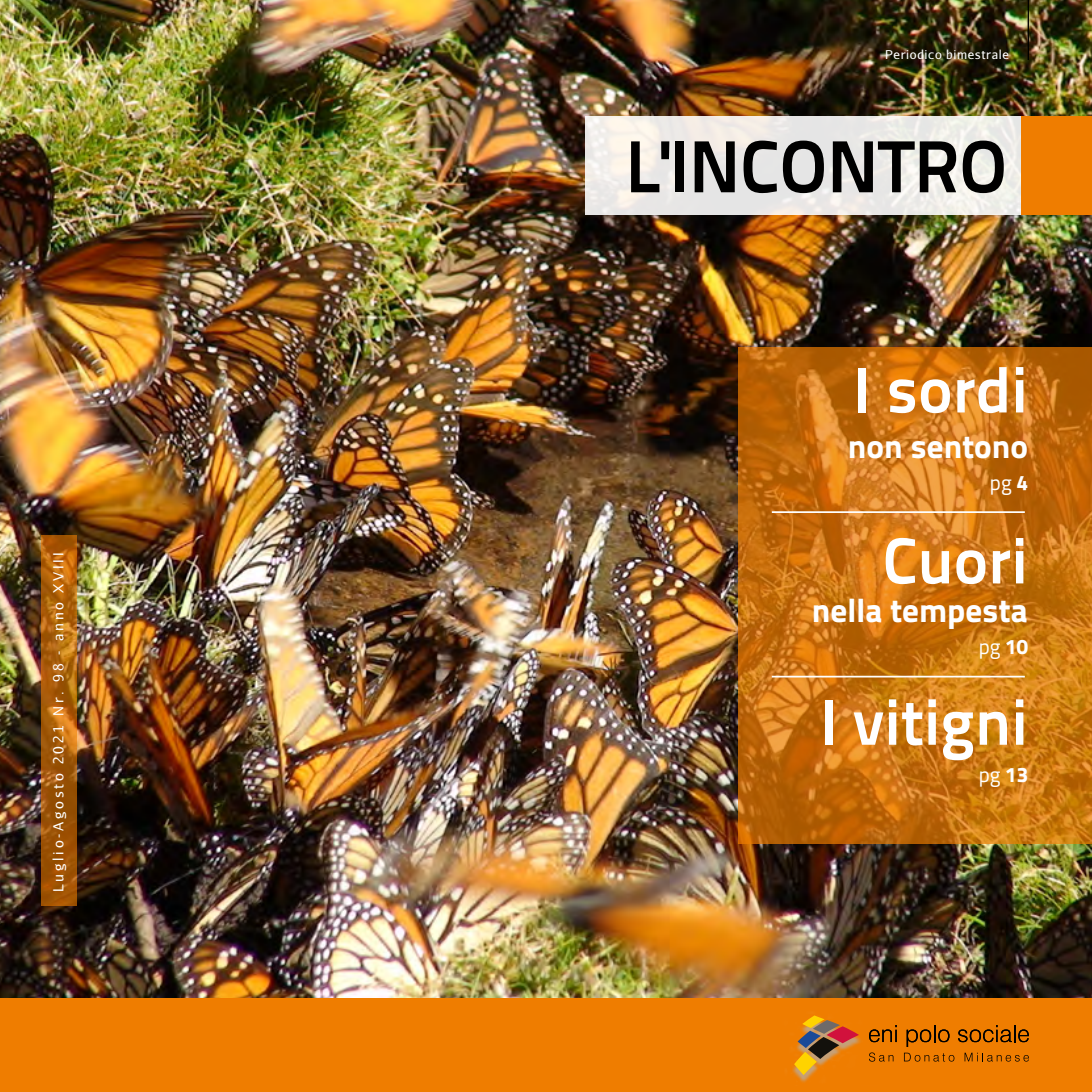
<style>
.page{position:relative;width:1092px;height:1092px;background:#fff}
.page>*{position:absolute;margin:0;border:0;box-sizing:border-box;transform-origin:0 0}
.t1{font:700 73.5px "Titillium Text 22 L";color:#000}
.t2{font:700 64.75px "Titillium Text 22 L";color:#fff}
.t3{font:800 33.25px "Titillium Text 22 L";color:#fff}
.t4{font:21px "Titillium Text 22 L";color:#fff}
.t5{font:14px "Aurulent Sans";letter-spacing:.2em;color:#fff}
.t6{font:12.25px "Aurulent Sans";letter-spacing:.05em;color:#fff}
.s1{font-weight:800}
</style>
<div class="page">
<img style="left:0;top:0;width:1091px;height:998px">
<svg style="left:738px;top:347px;width:353px;height:496px;background:#c97312"></svg>
<svg style="left:41px;top:535px;width:36px;height:370px;background:#aa5e0a"></svg>
<hr style="left:1027px;top:0;width:1px;height:60px;background:#000">
<svg style="left:585px;top:117px;width:436px;height:98px;background:#edebe7"></svg>
<div style="left:1021px;top:117px;width:70px;height:98px;background:#ef7d00"></div>
<div style="left:0;top:998px;width:1091px;height:93px;background:#ef7d00"></div>
<hr style="left:771px;top:511px;width:253px;height:2px;background:#fff">
<hr style="left:771px;top:675px;width:253px;height:2px;background:#fff">
<svg style="left:879px;top:1055px;width:14px;height:6px"></svg>
<svg style="left:903px;top:1052px;width:51px;height:9px"></svg>
<svg style="left:964px;top:1052px;width:64px;height:9px"></svg>
<img style="left:792px;top:1034px;width:84px;height:49px">
<svg style="left:826px;top:1026px;width:32px;height:17px"></svg>
<svg style="left:794px;top:1015px;width:46px;height:59px"></svg>
<svg style="left:868px;top:1025px;width:28px;height:17px"></svg>
<svg style="left:906px;top:1025px;width:43px;height:21px"></svg>
<svg style="left:958px;top:1025px;width:70px;height:17px"></svg>
<p class="t5" style="left:49px;top:892px;width:341px;rotate:-90deg">Luglio-Agosto 2021 Nr. 98 - anno XVIII</p>
<p class="t6" style="left:885px;top:47px;width:125px">Periodico bimestrale</p>
<h1 class="t1" style="left:625px;top:110px;width:383px">L'INCONTRO</h1>
<h2 class="t2" style="left:853px;top:340px;width:176px">I sordi</h2>
<h3 class="t3" style="left:847px;top:420px;width:182px">non sentono</h3>
<h3 class="t4" style="left:989px;top:467px;width:40px">pg <span class="s1">4</span></h3>
<h2 class="t2" style="left:882px;top:510px;width:147px">Cuori</h2>
<h3 class="t3" style="left:811px;top:584px;width:217px">nella tempesta</h3>
<h3 class="t4" style="left:978px;top:631px;width:51px">pg <span class="s1">10</span></h3>
<h2 class="t2" style="left:820px;top:672px;width:209px">I vitigni</h2>
<h3 class="t4" style="left:978px;top:759px;width:51px">pg <span class="s1">13</span></h3>
</div>
